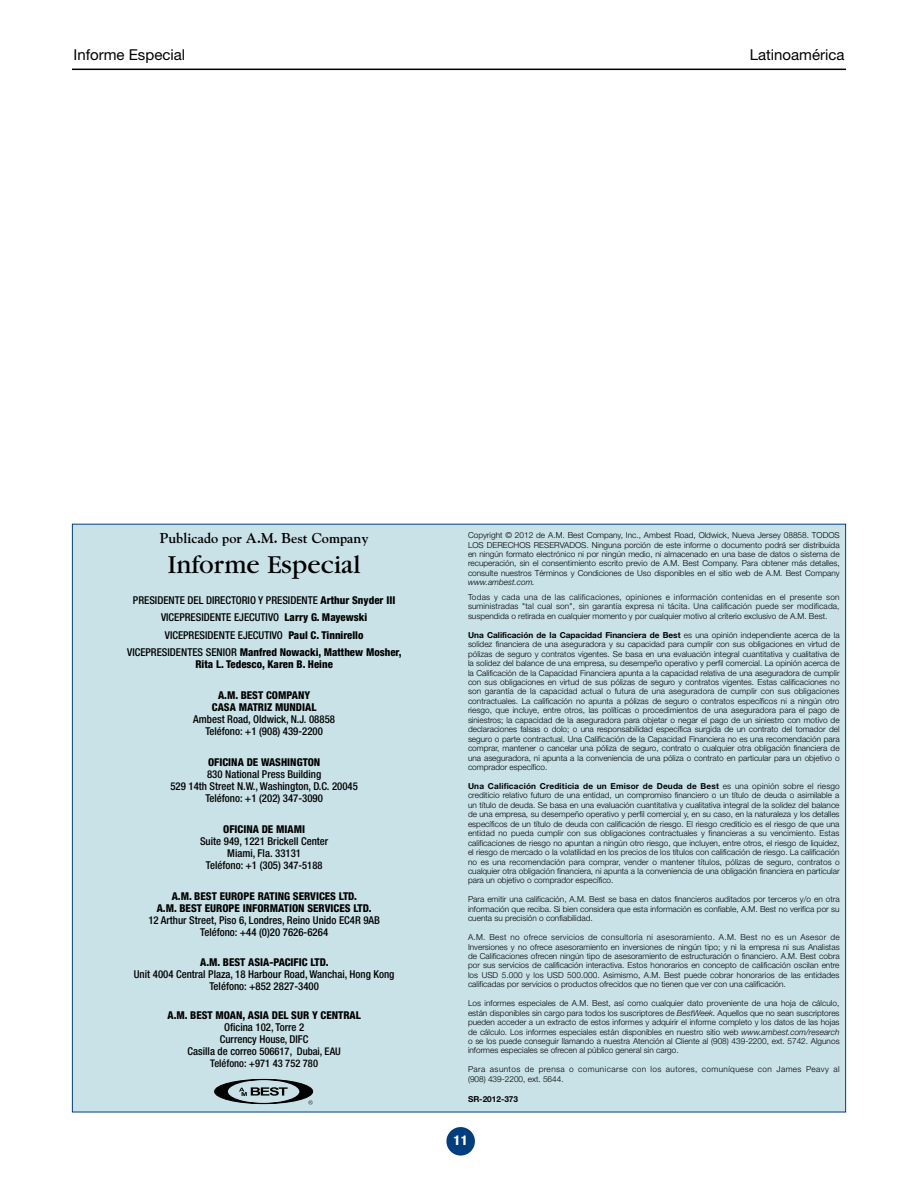
<style>
.page{position:relative;width:918px;height:1188px;background:#fff}
.page>*{position:absolute;margin:0;border:0;box-sizing:border-box;transform-origin:0 0}
.t1{font:27px "Garamond";color:#000}
.t2{font:15px "Helvetica Neue";color:#000}
.t3{font:700 14.25px "Goudy";color:#000}
.t4{font:800 condensed 13.5px "Helvetica Neue";color:#fff}
.t5{font:500 condensed 10.8px/12px "Helvetica Neue";color:#000;text-align:center}
.t6{font:800 condensed 10.8px/12px "Helvetica Neue";color:#000}
.t7{font:500 condensed 10.5px/12px "Helvetica Neue";color:#000;text-align:center}
.t8{font:300 8.25px/9.4px "Helvetica Neue";color:#000;text-align:justify}
.t9{font:300 8.25px/9.4px "Helvetica Neue";letter-spacing:.05em;color:#000}
.t10{font:italic 300 8.25px "Helvetica Neue";color:#000}
.t11{font:700 8.25px "Helvetica Neue";color:#000}
.s1{font-weight:500}
.s2{font-size:10.5px}
.s3{font-size:10.8px}
.s4{font-weight:700}
.s5{font-style:italic}
</style>
<div class="page">
<div style="left:446px;top:1127px;width:29px;height:29px;background:#003e7e;border-radius:50%"></div>
<hr style="left:72px;top:69px;width:774px;height:1px;background:#000">
<div style="left:72px;top:524px;width:774px;height:588px;background:#c9e2e7;border:1px solid #003e7e"></div>
<svg style="left:214px;top:1079px;width:100px;height:26px"></svg>
<h2 class="t2" style="left:74px;top:46px;width:113px">Informe Especial</h2>
<h2 class="t2" style="left:750px;top:46px;width:96px">Latinoamérica</h2>
<h3 class="t3" style="left:160px;top:529px;width:211px">Publicado por A.M. Best Company</h3>
<h1 class="t1" style="left:168px;top:550px;width:194px">Informe Especial</h1>
<h3 class="t5" style="left:133px;top:594px;width:12px">Presiden</h3>
<h3 class="t5" style="left:175px;top:594px;width:43px">te del Direc</h3>
<h3 class="t5" style="left:231px;top:594px;width:47px">torio y Presiden</h3>
<h3 class="t6" style="left:308px;top:594px;width:89px"><span class="s1">te</span> ARTHUR SNYDER III</h3>
<h3 class="t5" style="left:161px;top:611px;width:12px">Vicepresiden</h3>
<h3 class="t6" style="left:221px;top:611px;width:148px"><span class="s1">te Ejecutivo</span> LARRY G. MAYEWSKI</h3>
<h3 class="t5" style="left:165px;top:629px;width:12px">Vicepresiden</h3>
<h3 class="t6" style="left:225px;top:629px;width:140px"><span class="s1">te Ejecutivo</span> PAUL C. TINNIRELLO</h3>
<h3 class="t5" style="left:127px;top:646px;width:12px">Vicepresiden</h3>
<h3 class="t6" style="left:195px;top:646px;width:208px;text-indent:-8px"><span class="s1">tes Seni or</span> MANFRED NOWACKI, MATTHEW MOSHER,<br>RITA L. TEDESCO, KAREN B. HEINE</h3>
<h3 class="t6" style="left:218px;top:689px;width:36px">A.M. BEST</h3>
<h3 class="t6" style="left:266px;top:689px;width:20px">COMPAN</h3>
<h3 class="t6" style="left:304px;top:689px;width:7px">Y</h3>
<h3 class="t6" style="left:212px;top:701px;width:13px">CASA</h3>
<h3 class="t6" style="left:239px;top:701px;width:7px">MATRI</h3>
<h3 class="t6" style="left:267px;top:701px;width:15px">Z MUNDIAL</h3>
<h3 class="t5" style="left:193px;top:713px;width:143px">Ambest Road, Oldwick, N.J. 08858<br>Teléfono: +1 (908) 439-2200</h3>
<h3 class="t6" style="left:208px;top:756px;width:114px">OFICINA DE WASHINGTON</h3>
<h3 class="t5" style="left:170px;top:768px;width:189px">830 National Press Building<br>529 14th Street N.W., Washington, D.C. 20045<br>Teléfono: +1 (202) 347-3090</h3>
<h3 class="t6" style="left:223px;top:823px;width:84px">OFICINA DE MIAMI</h3>
<h3 class="t5" style="left:200px;top:835px;width:130px">Suite 949, 1221 Brickell Center<br>Miami, Fla. 33131<br>Teléfono: +1 (305) <span class="s2">347-5188</span></h3>
<h3 class="t6" style="left:172px;top:890px;width:36px">A.M. BEST</h3>
<h3 class="t6" style="left:220px;top:890px;width:51px">EUROPE RATING</h3>
<h3 class="t6" style="left:293px;top:890px;width:29px">SERVICES</h3>
<h3 class="t6" style="left:339px;top:890px;width:20px">LTD .</h3>
<h3 class="t6" style="left:157px;top:902px;width:36px">A.M. BEST</h3>
<h3 class="t6" style="left:205px;top:902px;width:66px">EUROPE INFORMATI</h3>
<h3 class="t6" style="left:292px;top:902px;width:45px">ON SERVICES</h3>
<h3 class="t6" style="left:353px;top:902px;width:20px">LTD .</h3>
<h3 class="t5" style="left:148px;top:914px;width:233px">12 Arthur Street, Piso 6, Londres, Reino Unido EC4R 9AB<br>Teléfono: +44 (0)20 7626-6264</h3>
<h3 class="t6" style="left:200px;top:956px;width:36px">A.M. BEST</h3>
<h3 class="t6" style="left:248px;top:956px;width:7px">ASIA</h3>
<h3 class="t6" style="left:269px;top:956px;width:10px">-PACIFIC</h3>
<h3 class="t6" style="left:310px;top:956px;width:20px">LTD.</h3>
<h3 class="t5" style="left:134px;top:968px;width:262px">Unit 4004 Central Plaza, 18 Harbour Road, Wanchai, Hong Kong<br>Teléfono: +852 2827-3400</h3>
<h3 class="t6" style="left:168px;top:1009px;width:195px">A.M. BEST MOAN, ASIA DEL SUR Y CENTRAL</h3>
<h3 class="t5" style="left:220px;top:1021px;width:90px">Oficina 102, Torre 2<br>Currency House, DIFC</h3>
<p class="t7" style="left:188px;top:1045px;width:155px"><span class="s3">Casilla de correo</span> 506617, Dubai, EAU<br>Teléfono: +971 43 752 780</p>
<p class="t8" style="left:468px;top:530px;width:373px">Copyright © 2012 de A.M. Best Company, Inc., Ambest Road, Oldwick, Nueva Jersey 08858. TODOS LOS DERECHOS RESERVADOS. Ninguna porción de este informe o documento podrá ser distribuida en ningún formato electrónico ni por ningún medio, ni almacenado en una base de datos o sistema de recuperación, sin el consentimiento escrito previo de A.M. Best Company. Para obtener más detalles, consulte nuestros Términos y Condiciones de Uso disponibles en el sitio web de A.M. Best Company</p>
<p class="t10" style="left:468px;top:577px;width:68px">www.ambest.com.</p>
<p class="t8" style="left:468px;top:592px;width:373px">Todas y cada una de las calificaciones, opiniones e información contenidas en el presente son suministradas "tal cual son", sin garantía expresa ni tácita. Una calificación puede ser modificada, suspendida o retirada en cualquier momento y por cualquier motivo al criterio exclusivo de A.M. Best.</p>
<p class="t8" style="left:468px;top:630px;width:373px"><span class="s4">Una Calificación de la Capacidad Financiera de Best</span> es una opinión independiente acerca de la solidez financiera de una aseguradora y su capacidad para cumplir con sus obligaciones en virtud de pólizas de seguro y contratos vigentes. Se basa en una evaluación integral cuantitativa y cualitativa de la solidez del balance de una empresa, su desempeño operativo y perfil comercial. La opinión acerca de la Calificación de la Capacidad Financiera apunta a la capacidad relativa de una aseguradora de cumplir con sus obligaciones en virtud de sus pólizas de seguro y contratos vigentes. Estas calificaciones no son garantía de la capacidad actual o futura de una aseguradora de cumplir con sus obligaciones contractuales. La calificación no apunta a pólizas de seguro o contratos específicos ni a ningún otro riesgo, que incluye, entre otros, las políticas o procedimientos de una aseguradora para el pago de siniestros; la capacidad de la aseguradora para objetar o negar el pago de un siniestro con motivo de declaraciones falsas o dolo; o una responsabilidad específica surgida de un contrato del tomador del seguro o parte contractual. Una Calificación de la Capacidad Financiera no es una recomendación para comprar, mantener o cancelar una póliza de seguro, contrato o cualquier otra obligación financiera de una aseguradora, ni apunta a la conveniencia de una póliza o contrato en particular para un objetivo o comprador específico.</p>
<p class="t8" style="left:468px;top:781px;width:373px"><span class="s4">Una Calificación Crediticia de un Emisor de Deuda de Best</span> es una opinión sobre el riesgo crediticio relativo futuro de una entidad, un compromiso financiero o un título de deuda o asimilable a un título de deuda. Se basa en una evaluación cuantitativa y cualitativa integral de la solidez del balance de una empresa, su desempeño operativo y perfil comercial y, en su caso, en la naturaleza y los detalles específicos de un título de deuda con calificación de riesgo. El riesgo crediticio es el riesgo de que una entidad no pueda cumplir con sus obligaciones contractuales y financieras a su vencimiento. Estas calificaciones de riesgo no apuntan a ningún otro riesgo, que incluyen, entre otros, el riesgo de liquidez, el riesgo de mercado o la volatilidad en los precios de los títulos con calificación de riesgo. La calificación no es una recomendación para comprar, vender o mantener títulos, pólizas de seguro, contratos o cualquier otra obligación financiera, ni apunta a la conveniencia de una obligación financiera en particular para un objetivo o comprador específico.</p>
<p class="t8" style="left:468px;top:894px;width:373px">Para emitir una calificación, A.M. Best se basa en datos financieros auditados por terceros y/o en otra información que reciba. Si bien considera que esta información es confiable, A.M. Best no verifica por su cuenta su precisión o confiabilidad.</p>
<p class="t8" style="left:468px;top:932px;width:373px">A.M. Best no ofrece servicios de consultoría ni asesoramiento. A.M. Best no es un Asesor de Inversiones y no ofrece asesoramiento en inversiones de ningún tipo; y ni la empresa ni sus Analistas de Calificaciones ofrecen ningún tipo de asesoramiento de estructuración o financiero. A.M. Best cobra por sus servicios de calificación interactiva. Estos honorarios en concepto de calificación oscilan entre los USD 5.000 y los USD 500.000. Asimismo, A.M. Best puede cobrar honorarios de las entidades calificadas por servicios o productos ofrecidos que no tienen que ver con una calificación.</p>
<p class="t8" style="left:468px;top:998px;width:373px">Los informes especiales de A.M. Best, así como cualquier dato proveniente de una hoja de cálculo, están disponibles sin cargo para todos los suscriptores de <span class="s5">BestWeek</span>. Aquellos que no sean suscriptores pueden acceder a un extracto de estos informes y adquirir el informe completo y los datos de las hojas de cálculo. Los informes especiales están disponibles en nuestro sitio web <span class="s5">www.ambest.com/research </span>o se los puede conseguir llamando a nuestra Atención al Cliente al (908) 439-2200, ext. 5742. Algunos informes especiales se ofrecen al público general sin cargo.</p>
<p class="t9" style="left:468px;top:1065px;width:373px">Para asuntos de prensa o comunicarse con los autores, comuníquese con James Peavy al (908) 439-2200, ext. 5644.</p>
<p class="t11" style="left:468px;top:1094px;width:52px">SR-2012-373</p>
<h3 class="t4" style="left:454px;top:1132px;width:16px">11</h3>
</div>
